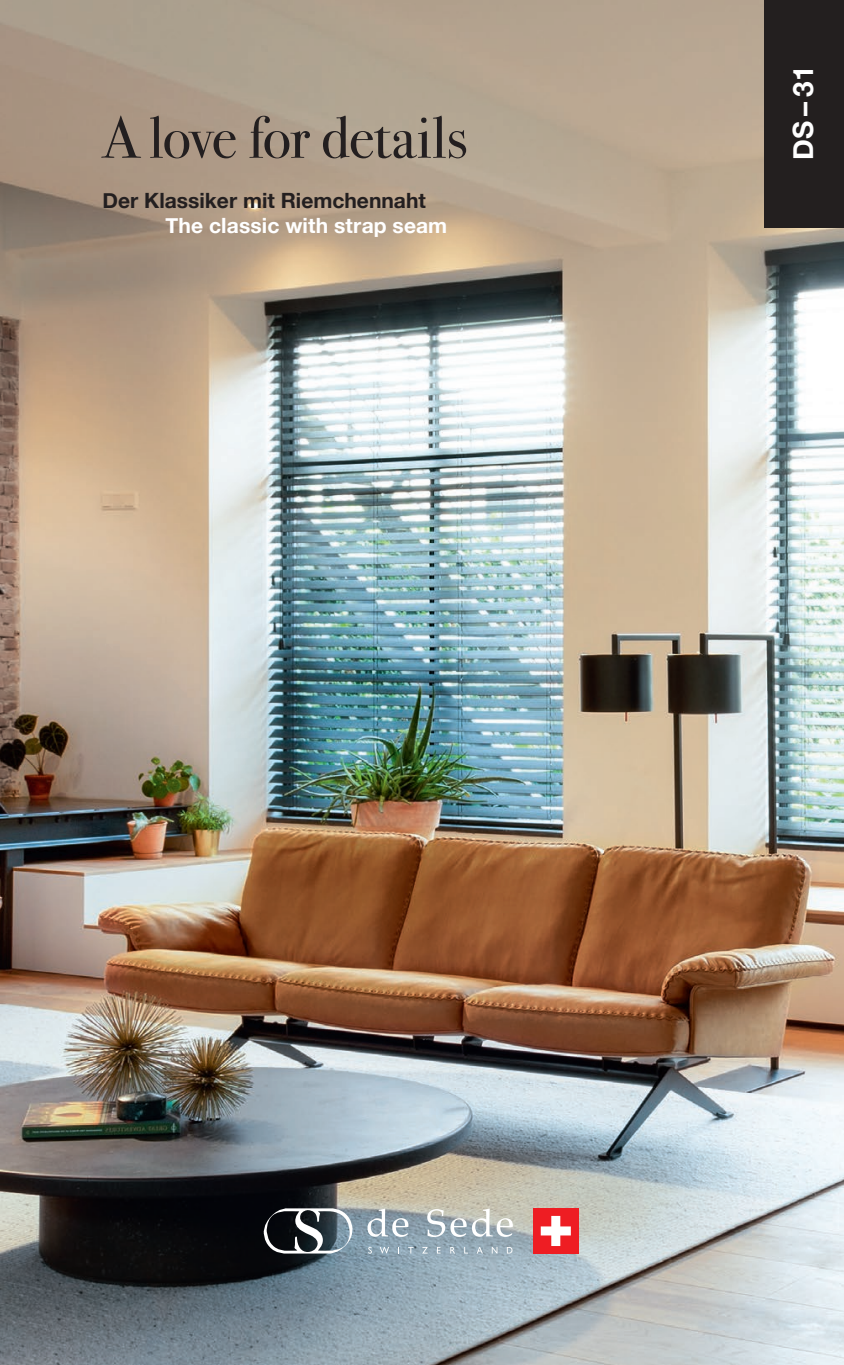
<style>
.page{position:relative;width:844px;height:1365px;background:#fff}
.page>*{position:absolute;margin:0;border:0;box-sizing:border-box;transform-origin:0 0}
.Headline-coverpage-3{font:59.5px "Bodoni Svty Two ITCTT";letter-spacing:-.015em;color:#231f20}
.t1{font:700 28px "Helvetica Neue";color:#fff}
.sub-coverpage{font:700 21px "Helvetica Neue";color:#231f20}
.sub-coverpage-2{font:700 21px "Helvetica Neue";letter-spacing:.005em;color:#fff}
</style>
<div class="page">
<img style="left:0;top:0;width:843px;height:1364px">
<svg style="left:263px;top:1207px;width:91px;height:46px"></svg>
<svg style="left:367px;top:1208px;width:41px;height:28px"></svg>
<svg style="left:427px;top:1208px;width:39px;height:28px"></svg>
<svg style="left:472px;top:1208px;width:40px;height:28px"></svg>
<svg style="left:368px;top:1246px;width:4px;height:7px"></svg>
<svg style="left:379px;top:1246px;width:10px;height:7px"></svg>
<svg style="left:408px;top:1246px;width:5px;height:7px"></svg>
<svg style="left:422px;top:1246px;width:6px;height:7px"></svg>
<svg style="left:437px;top:1246px;width:3px;height:7px"></svg>
<svg style="left:450px;top:1246px;width:5px;height:7px"></svg>
<svg style="left:464px;top:1246px;width:4px;height:7px"></svg>
<svg style="left:476px;top:1246px;width:6px;height:7px"></svg>
<svg style="left:491px;top:1246px;width:6px;height:7px"></svg>
<svg style="left:506px;top:1246px;width:6px;height:7px"></svg>
<div style="left:533px;top:1208px;width:45px;height:45px;background:#ee1d23"></div>
<svg style="left:540px;top:1215px;width:30px;height:30px"></svg>
<div style="left:764px;top:0;width:79px;height:227px;background:#231f1f"></div>
<p class="Headline-coverpage-3" style="left:103px;top:89px;width:366px">A love for details</p>
<p class="sub-coverpage" style="left:103px;top:184px;width:325px">Der Klassiker mit Riemchennaht</p>
<p class="sub-coverpage-2" style="left:166px;top:209px;width:283px">The classic with strap seam</p>
<p class="t1" style="left:781px;top:160px;width:96px;rotate:-90deg">DS–31</p>
</div>
